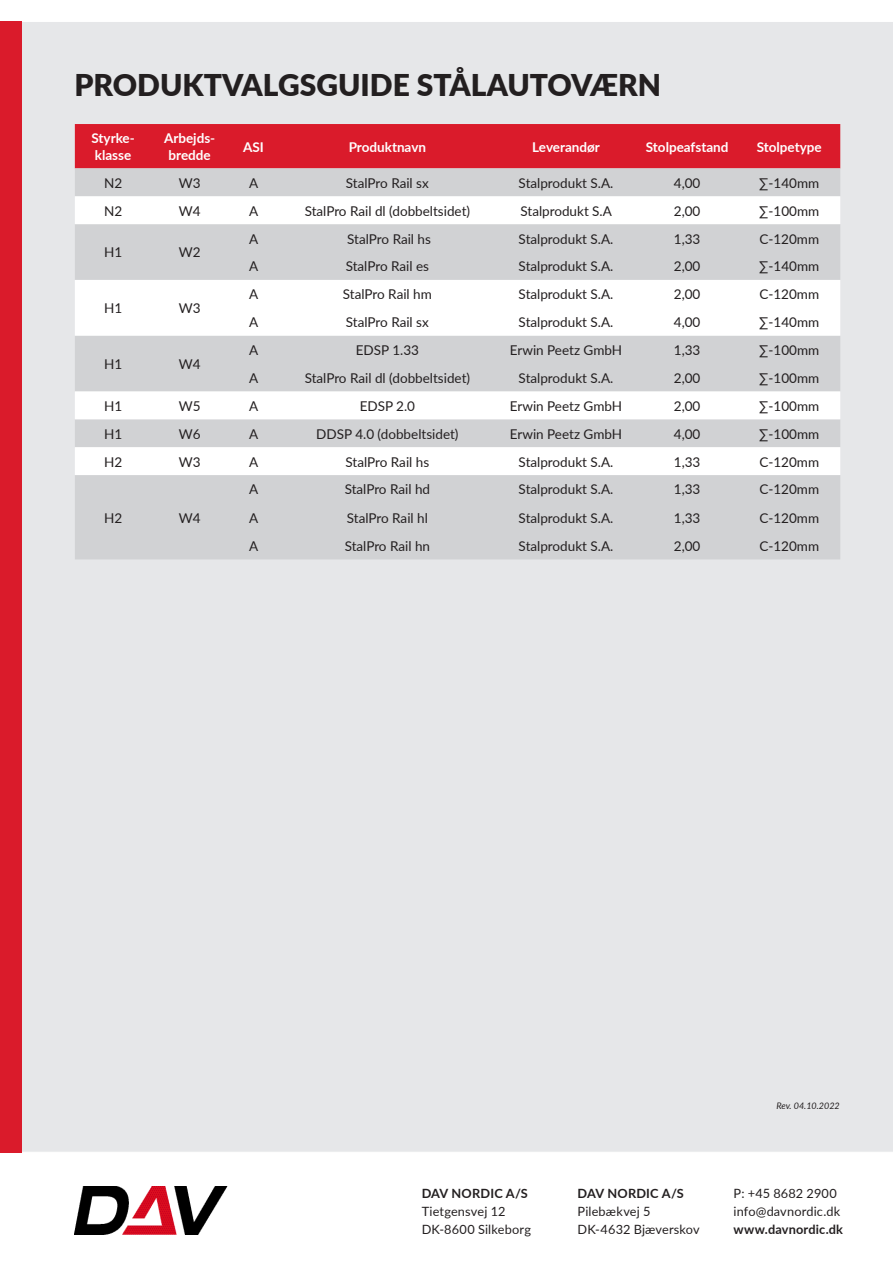
<style>
.page{position:relative;width:893px;height:1263px;background:#fff}
.page>*{position:absolute;margin:0;border:0;box-sizing:border-box;transform-origin:0 0}
.Ov{font:900 30px "Lato";color:#231f20}
.Tabel{font:13.5px "Lato";color:#231f20}
.Tabel_ov{font:700 13.5px/16.5px "Lato";color:#fff}
.t1{font:12.75px/18px "Lato";letter-spacing:.01em;color:#231f20}
.t2{font:700 12.75px "Lato";letter-spacing:.015em;color:#231f20}
.Tabel-mini{font:italic 9px "Lato";color:#231f20}
</style>
<div class="page">
<div style="left:21px;top:21px;width:872px;height:1131px;background:#e6e7e9"></div>
<div style="left:0;top:21px;width:21px;height:1131px;background:#da1b2b"></div>
<img style="left:74px;top:1186px;width:153px;height:49px">
<div style="left:75px;top:124px;width:765px;height:44px;background:#da1b2b"></div>
<div style="left:75px;top:168px;width:765px;height:391px;background:#d1d2d4"></div>
<svg style="left:75px;top:196px;width:765px;height:279px"></svg>
<p class="Ov" style="left:74px;top:63px;width:588px">PRODUKTVALGSGUIDE STÅLAUTOVÆRN</p>
<p class="Tabel_ov" style="left:91px;top:130px;width:45px">Styrke&shy;klasse</p>
<p class="Tabel_ov" style="left:164px;top:130px;width:53px;text-align:center">Arbejds&shy;bredde</p>
<p class="Tabel_ov" style="left:243px;top:138px;width:22px">ASI</p>
<p class="Tabel_ov" style="left:349px;top:138px;width:79px">Produktnavn</p>
<p class="Tabel_ov" style="left:532px;top:138px;width:69px">Leverandør</p>
<p class="Tabel_ov" style="left:646px;top:138px;width:84px">Stolpeafstand</p>
<p class="Tabel_ov" style="left:757px;top:138px;width:67px">Stolpetype</p>
<p class="Tabel" style="left:104px;top:173px;width:20px">N2</p>
<p class="Tabel" style="left:179px;top:173px;width:23px">W3</p>
<p class="Tabel" style="left:249px;top:173px;width:11px">A</p>
<p class="Tabel" style="left:346px;top:173px;width:84px">StalPro Rail sx</p>
<p class="Tabel" style="left:519px;top:173px;width:96px">Stalprodukt S.A.</p>
<p class="Tabel" style="left:674px;top:173px;width:28px">4,00</p>
<p class="Tabel" style="left:759px;top:173px;width:61px">∑-140mm</p>
<p class="Tabel" style="left:104px;top:201px;width:20px">N2</p>
<p class="Tabel" style="left:179px;top:201px;width:23px">W4</p>
<p class="Tabel" style="left:249px;top:201px;width:11px">A</p>
<p class="Tabel" style="left:305px;top:201px;width:167px">StalPro Rail dl (dobbeltsidet)</p>
<p class="Tabel" style="left:520px;top:201px;width:93px">Stalprodukt S.A</p>
<p class="Tabel" style="left:674px;top:201px;width:28px">2,00</p>
<p class="Tabel" style="left:759px;top:201px;width:61px">∑-100mm</p>
<p class="Tabel" style="left:104px;top:243px;width:20px">H1</p>
<p class="Tabel" style="left:179px;top:243px;width:23px">W2</p>
<p class="Tabel" style="left:249px;top:229px;width:11px">A</p>
<p class="Tabel" style="left:347px;top:229px;width:85px">StalPro Rail hs</p>
<p class="Tabel" style="left:519px;top:229px;width:96px">Stalprodukt S.A.</p>
<p class="Tabel" style="left:674px;top:229px;width:28px">1,33</p>
<p class="Tabel" style="left:759px;top:229px;width:61px">C-120mm</p>
<p class="Tabel" style="left:249px;top:257px;width:11px">A</p>
<p class="Tabel" style="left:346px;top:257px;width:85px">StalPro Rail es</p>
<p class="Tabel" style="left:519px;top:257px;width:96px">Stalprodukt S.A.</p>
<p class="Tabel" style="left:674px;top:257px;width:28px">2,00</p>
<p class="Tabel" style="left:759px;top:257px;width:61px">∑-140mm</p>
<p class="Tabel" style="left:104px;top:299px;width:20px">H1</p>
<p class="Tabel" style="left:179px;top:299px;width:23px">W3</p>
<p class="Tabel" style="left:104px;top:354px;width:20px">H1</p>
<p class="Tabel" style="left:179px;top:354px;width:23px">W4</p>
<p class="Tabel" style="left:249px;top:285px;width:11px">A</p>
<p class="Tabel" style="left:343px;top:285px;width:90px">StalPro Rail hm</p>
<p class="Tabel" style="left:519px;top:285px;width:96px">Stalprodukt S.A.</p>
<p class="Tabel" style="left:674px;top:285px;width:28px">2,00</p>
<p class="Tabel" style="left:759px;top:285px;width:61px">C-120mm</p>
<p class="Tabel" style="left:249px;top:313px;width:11px">A</p>
<p class="Tabel" style="left:346px;top:313px;width:84px">StalPro Rail sx</p>
<p class="Tabel" style="left:519px;top:313px;width:96px">Stalprodukt S.A.</p>
<p class="Tabel" style="left:674px;top:313px;width:28px">4,00</p>
<p class="Tabel" style="left:759px;top:313px;width:61px">∑-140mm</p>
<p class="Tabel" style="left:249px;top:340px;width:11px">A</p>
<p class="Tabel" style="left:356px;top:340px;width:65px">EDSP 1.33</p>
<p class="Tabel" style="left:510px;top:340px;width:114px">Erwin Peetz GmbH</p>
<p class="Tabel" style="left:674px;top:340px;width:28px">1,33</p>
<p class="Tabel" style="left:759px;top:340px;width:61px">∑-100mm</p>
<p class="Tabel" style="left:249px;top:368px;width:11px">A</p>
<p class="Tabel" style="left:305px;top:368px;width:167px">StalPro Rail dl (dobbeltsidet)</p>
<p class="Tabel" style="left:519px;top:368px;width:96px">Stalprodukt S.A.</p>
<p class="Tabel" style="left:674px;top:368px;width:28px">2,00</p>
<p class="Tabel" style="left:759px;top:368px;width:61px">∑-100mm</p>
<p class="Tabel" style="left:104px;top:396px;width:20px">H1</p>
<p class="Tabel" style="left:179px;top:396px;width:23px">W5</p>
<p class="Tabel" style="left:249px;top:396px;width:11px">A</p>
<p class="Tabel" style="left:360px;top:396px;width:57px">EDSP 2.0</p>
<p class="Tabel" style="left:510px;top:396px;width:114px">Erwin Peetz GmbH</p>
<p class="Tabel" style="left:674px;top:396px;width:28px">2,00</p>
<p class="Tabel" style="left:759px;top:396px;width:61px">∑-100mm</p>
<p class="Tabel" style="left:104px;top:424px;width:20px">H1</p>
<p class="Tabel" style="left:179px;top:424px;width:23px">W6</p>
<p class="Tabel" style="left:249px;top:424px;width:11px">A</p>
<p class="Tabel" style="left:316px;top:424px;width:144px">DDSP 4.0 (dobbeltsidet)</p>
<p class="Tabel" style="left:510px;top:424px;width:114px">Erwin Peetz GmbH</p>
<p class="Tabel" style="left:674px;top:424px;width:28px">4,00</p>
<p class="Tabel" style="left:759px;top:424px;width:61px">∑-100mm</p>
<p class="Tabel" style="left:104px;top:452px;width:20px">H2</p>
<p class="Tabel" style="left:179px;top:452px;width:23px">W3</p>
<p class="Tabel" style="left:249px;top:452px;width:11px">A</p>
<p class="Tabel" style="left:346px;top:452px;width:85px">StalPro Rail hs</p>
<p class="Tabel" style="left:519px;top:452px;width:96px">Stalprodukt S.A.</p>
<p class="Tabel" style="left:674px;top:452px;width:28px">1,33</p>
<p class="Tabel" style="left:759px;top:452px;width:61px">C-120mm</p>
<p class="Tabel" style="left:104px;top:508px;width:20px">H2</p>
<p class="Tabel" style="left:179px;top:508px;width:23px">W4</p>
<p class="Tabel" style="left:249px;top:480px;width:11px">A</p>
<p class="Tabel" style="left:345px;top:480px;width:87px">StalPro Rail hd</p>
<p class="Tabel" style="left:519px;top:480px;width:96px">Stalprodukt S.A.</p>
<p class="Tabel" style="left:674px;top:480px;width:28px">1,33</p>
<p class="Tabel" style="left:759px;top:480px;width:61px">C-120mm</p>
<p class="Tabel" style="left:249px;top:508px;width:11px">A</p>
<p class="Tabel" style="left:347px;top:508px;width:83px">StalPro Rail hl</p>
<p class="Tabel" style="left:519px;top:508px;width:96px">Stalprodukt S.A.</p>
<p class="Tabel" style="left:674px;top:508px;width:28px">1,33</p>
<p class="Tabel" style="left:759px;top:508px;width:61px">C-120mm</p>
<p class="Tabel" style="left:249px;top:536px;width:11px">A</p>
<p class="Tabel" style="left:345px;top:536px;width:87px">StalPro Rail hn</p>
<p class="Tabel" style="left:519px;top:536px;width:96px">Stalprodukt S.A.</p>
<p class="Tabel" style="left:674px;top:536px;width:28px">2,00</p>
<p class="Tabel" style="left:759px;top:536px;width:61px">C-120mm</p>
<p class="t2" style="left:422px;top:1184px;width:108px">DAV NORDIC A/S</p>
<p class="t1" style="left:422px;top:1201px;width:111px">Tietgensvej 12<br>DK-8600 Silkeborg</p>
<p class="t2" style="left:578px;top:1184px;width:108px">DAV NORDIC A/S</p>
<p class="t1" style="left:578px;top:1201px;width:124px">Pilebækvej 5<br>DK-4632 Bjæverskov</p>
<p class="Tabel-mini" style="left:776px;top:1099px;width:65px">Rev. 04.10.2022</p>
<p class="t1" style="left:733px;top:1183px;width:108px">P: +45 8682 2900 info@davnordic.dk</p>
<p class="t2" style="left:733px;top:1220px;width:111px">www.davnordic.dk</p>
</div>
